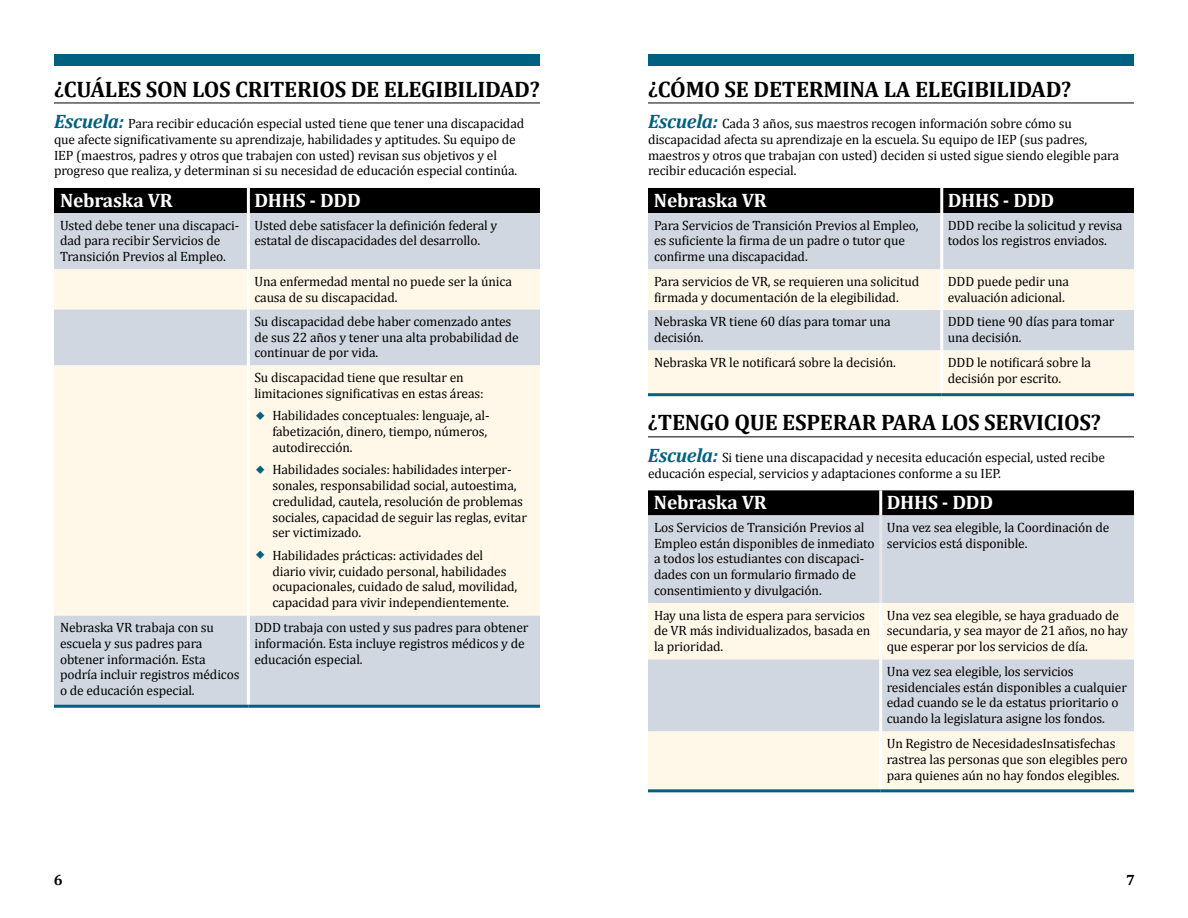
<style>
.page{position:relative;width:1188px;height:918px;background:#fff}
.page>*{position:absolute;margin:0;border:0;box-sizing:border-box;transform-origin:0 0}
.t1{font:700 22.5px "Cambria";letter-spacing:-.01em;color:#000}
.t2{font:700 19.5px "Cambria";letter-spacing:-.01em;color:#fff}
.t3{font:700 15px "Cambria";color:#000}
.t4{font:13.5px/15.8px "Cambria";letter-spacing:-.01em;color:#000}
.s1{font-weight:700;font-style:italic;font-size:19.5px;color:#00607f}
</style>
<div class="page">
<div style="left:54px;top:54px;width:486px;height:12px;background:#00607f"></div>
<div style="left:648px;top:54px;width:486px;height:12px;background:#00607f"></div>
<hr style="left:54px;top:103px;width:486px;height:1px;background:#000">
<div style="left:54px;top:188px;width:486px;height:25px;background:#000"></div>
<div style="left:54px;top:213px;width:486px;height:492px;background:#d0d7e0"></div>
<svg style="left:54px;top:269px;width:486px;height:347px;background:#f7f1e6"></svg>
<hr style="left:247px;top:188px;width:3px;height:25px;background:#fff">
<hr style="left:247px;top:213px;width:3px;height:56px;background:#fff">
<hr style="left:247px;top:269px;width:3px;height:40px;background:#fff">
<hr style="left:247px;top:309px;width:3px;height:56px;background:#fff">
<hr style="left:247px;top:365px;width:3px;height:251px;background:#fff">
<hr style="left:247px;top:616px;width:3px;height:89px;background:#fff">
<hr style="left:54px;top:705px;width:194px;height:3px;background:#00607f">
<hr style="left:248px;top:705px;width:292px;height:3px;background:#00607f">
<hr style="left:648px;top:103px;width:486px;height:1px;background:#000">
<hr style="left:648px;top:436px;width:486px;height:1px;background:#000">
<div style="left:648px;top:188px;width:486px;height:25px;background:#000"></div>
<div style="left:648px;top:213px;width:486px;height:56px;background:#d0d7e0"></div>
<svg style="left:648px;top:269px;width:486px;height:124px;background:#efece5"></svg>
<hr style="left:940px;top:213px;width:3px;height:56px;background:#fff">
<hr style="left:940px;top:269px;width:3px;height:41px;background:#fff">
<hr style="left:940px;top:310px;width:3px;height:40px;background:#fff">
<hr style="left:940px;top:350px;width:3px;height:43px;background:#fff">
<hr style="left:940px;top:188px;width:3px;height:25px;background:#fff">
<hr style="left:648px;top:393px;width:294px;height:3px;background:#00607f">
<hr style="left:942px;top:393px;width:192px;height:3px;background:#00607f">
<div style="left:648px;top:490px;width:486px;height:25px;background:#000"></div>
<div style="left:648px;top:515px;width:486px;height:88px;background:#d0d7e0"></div>
<svg style="left:648px;top:603px;width:486px;height:186px;background:#eceae4"></svg>
<hr style="left:879px;top:490px;width:3px;height:25px;background:#fff">
<hr style="left:879px;top:603px;width:3px;height:56px;background:#fff">
<hr style="left:879px;top:659px;width:3px;height:72px;background:#fff">
<hr style="left:879px;top:731px;width:3px;height:58px;background:#fff">
<hr style="left:879px;top:515px;width:3px;height:88px;background:#e6e7e8">
<hr style="left:648px;top:789px;width:233px;height:3px;background:#00607f">
<hr style="left:881px;top:789px;width:253px;height:3px;background:#00607f">
<svg style="left:256px;top:411px;width:8px;height:8px"></svg>
<svg style="left:256px;top:465px;width:8px;height:8px"></svg>
<svg style="left:256px;top:550px;width:8px;height:9px"></svg>
<h1 class="t1" style="left:54px;top:73px;width:488px">¿CUÁLES SON LOS CRITERIOS DE ELEGIBILIDAD?</h1>
<p class="t4" style="left:54px;top:115px;width:472px"><span class="s1">Escuela:</span> Para recibir educación especial usted tiene que tener una discapacidad que afecte significativamente su aprendizaje, habilidades y aptitudes. Su equipo de IEP (maestros, padres y otros que trabajen con usted) revisan sus objetivos y el progreso que realiza, y determinan si su necesidad de educación especial continúa.</p>
<h2 class="t2" style="left:60px;top:187px;width:114px">Nebraska VR</h2>
<h2 class="t2" style="left:254px;top:187px;width:108px">DHHS - DDD</h2>
<p class="t4" style="left:60px;top:217px;width:181px">Usted debe tener una discapaci&shy;dad para recibir Servicios de<br>Transición Previos al Empleo.</p>
<p class="t4" style="left:254px;top:217px;width:245px">Usted debe satisfacer la definición federal y estatal de discapacidades del desarrollo.</p>
<p class="t4" style="left:254px;top:273px;width:259px">Una enfermedad mental no puede ser la única causa de su discapacidad.</p>
<p class="t4" style="left:254px;top:313px;width:266px">Su discapacidad debe haber comenzado antes de sus 22 años y tener una alta probabilidad de continuar de por vida.</p>
<p class="t4" style="left:254px;top:369px;width:231px">Su discapacidad tiene que resultar en limitaciones significativas en estas áreas:</p>
<p class="t4" style="left:272px;top:408px;width:219px">Habilidades conceptuales: lenguaje, al&shy;fabetización, dinero, tiempo, números, autodirección.</p>
<p class="t4" style="left:272px;top:462px;width:256px">Habilidades sociales: habilidades interper&shy;sonales, responsabilidad social, autoestima, credulidad, cautela, resolución de problemas sociales, capacidad de seguir las reglas, evitar ser victimizado.</p>
<p class="t4" style="left:272px;top:547px;width:246px">Habilidades prácticas: actividades del diario vivir, cuidado personal, habilidades ocupacionales, cuidado de salud, movilidad, capacidad para vivir independientemente.</p>
<p class="t4" style="left:60px;top:620px;width:181px">Nebraska VR trabaja con su escuela y sus padres para obtener información. Esta podría incluir registros médicos o de educación especial.</p>
<p class="t4" style="left:254px;top:620px;width:276px">DDD trabaja con usted y sus padres para obtener información. Esta incluye registros médicos y de educación especial.</p>
<h1 class="t1" style="left:648px;top:73px;width:425px">¿CÓMO SE DETERMINA LA ELEGIBILIDAD?</h1>
<p class="t4" style="left:648px;top:115px;width:472px"><span class="s1">Escuela:</span> Cada 3 años, sus maestros recogen información sobre cómo su discapacidad afecta su aprendizaje en la escuela. Su equipo de IEP (sus padres, maestros y otros que trabajan con usted) deciden si usted sigue siendo elegible para recibir educación especial.</p>
<h2 class="t2" style="left:654px;top:187px;width:114px">Nebraska VR</h2>
<h2 class="t2" style="left:948px;top:187px;width:108px">DHHS - DDD</h2>
<p class="t4" style="left:654px;top:217px;width:266px">Para Servicios de Transición Previos al Empleo, es suficiente la firma de un padre o tutor que confirme una discapacidad.</p>
<p class="t4" style="left:948px;top:217px;width:176px">DDD recibe la solicitud y revisa todos los registros enviados.</p>
<p class="t4" style="left:654px;top:273px;width:267px">Para servicios de VR, se requieren una solicitud firmada y documentación de la elegibilidad.</p>
<p class="t4" style="left:948px;top:273px;width:123px">DDD puede pedir una evaluación adicional.</p>
<p class="t4" style="left:654px;top:314px;width:238px">Nebraska VR tiene 60 días para tomar una decisión.</p>
<p class="t4" style="left:948px;top:314px;width:168px">DDD tiene 90 días para tomar una decisión.</p>
<p class="t4" style="left:654px;top:354px;width:243px">Nebraska VR le notificará sobre la decisión.</p>
<p class="t4" style="left:948px;top:354px;width:145px">DDD le notificará sobre la decisión por escrito.</p>
<h1 class="t1" style="left:648px;top:407px;width:454px">¿TENGO QUE ESPERAR PARA LOS SERVICIOS?</h1>
<p class="t4" style="left:648px;top:449px;width:458px"><span class="s1">Escuela:</span> Si tiene una discapacidad y necesita educación especial, usted recibe educación especial, servicios y adaptaciones conforme a su IEP.</p>
<h2 class="t2" style="left:654px;top:489px;width:114px">Nebraska VR</h2>
<h2 class="t2" style="left:887px;top:489px;width:108px">DHHS - DDD</h2>
<p class="t4" style="left:654px;top:519px;width:222px">Los Servicios de Transición Previos al Empleo están disponibles de inmediato a todos los estudiantes con discapaci&shy;dades con un formulario firmado de consentimiento y divulgación.</p>
<p class="t4" style="left:887px;top:519px;width:224px">Una vez sea elegible, la Coordinación de servicios está disponible.</p>
<p class="t4" style="left:654px;top:607px;width:218px">Hay una lista de espera para servicios de VR más individualizados, basada en la prioridad.</p>
<p class="t4" style="left:887px;top:607px;width:243px">Una vez sea elegible, se haya graduado de secundaria, y sea mayor de 21 años, no hay que esperar por los servicios de día.</p>
<p class="t4" style="left:887px;top:663px;width:242px">Una vez sea elegible, los servicios residenciales están disponibles a cualquier edad cuando se le da estatus prioritario o cuando la legislatura asigne los fondos.</p>
<p class="t4" style="left:887px;top:735px;width:242px">Un Registro de NecesidadesInsatisfechas rastrea las personas que son elegibles pero para quienes aún no hay fondos elegibles.</p>
<p class="t3" style="left:54px;top:870px;width:10px">6</p>
<p class="t3" style="left:1126px;top:870px;width:10px">7</p>
</div>
